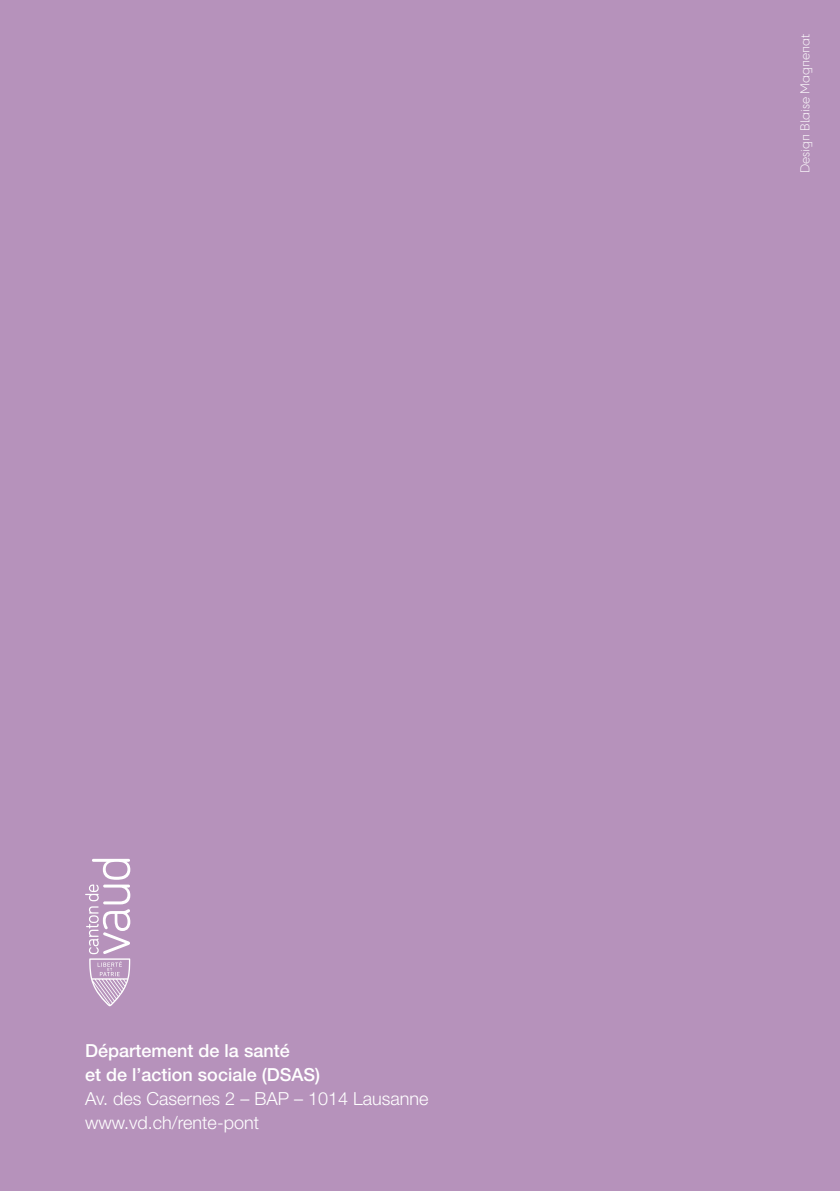
<style>
.page{position:relative;width:840px;height:1191px;background:#fff}
.page>*{position:absolute;margin:0;border:0;box-sizing:border-box;transform-origin:0 0}
.t1{font:300 18px/24px "Helvetica Neue LT Pro";color:#fff}
.t2{font:500 18px/24px "Helvetica Neue LT Pro";color:#fff}
.t3{font:300 12px "Cy";color:#fff}
</style>
<div class="page">
<div style="left:0;top:0;width:839px;height:1191px;background:#b692bb"></div>
<svg style="left:85px;top:859px;width:45px;height:147px"></svg>
<p class="t2" style="left:85px;top:1038px;width:236px">Département de la santé<br>et de l’action sociale (DSAS)</p>
<p class="t1" style="left:85px;top:1085px;width:345px">Av. des Casernes 2 – BAP – 1014 Lausanne www.vd.ch/rente-pont</p>
<p class="t3" style="left:796px;top:173px;width:141px;rotate:-90deg">Design Blaise Magnenat</p>
</div>
